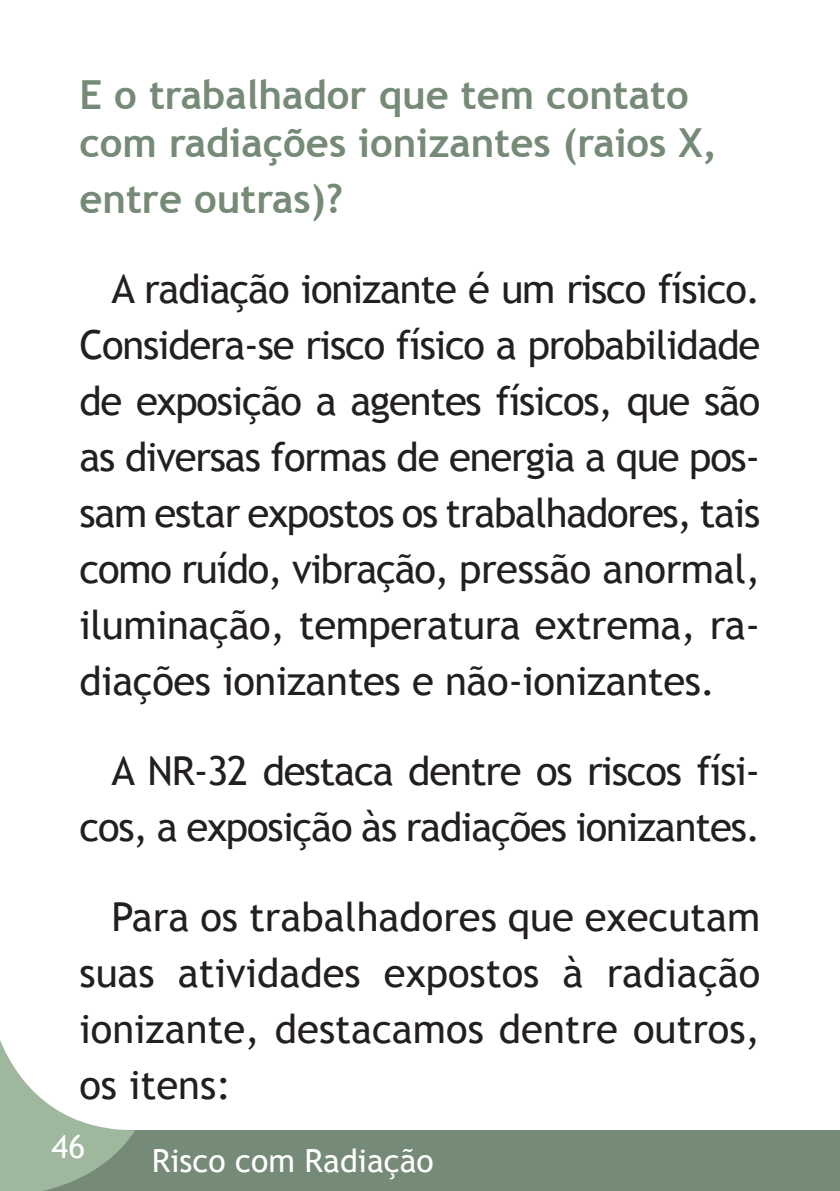
<style>
.page{position:relative;width:840px;height:1191px;background:#fff}
.page>*{position:absolute;margin:0;border:0;box-sizing:border-box;transform-origin:0 0}
.t1{font:40px/56px "Trebuchet MS";letter-spacing:-.01em;color:#231f20;text-align:justify}
.t2{font:700 40px/48px "Trebuchet MS";color:#758a77}
.t3{font:40px/56px "Trebuchet MS";letter-spacing:-.03em;color:#231f20;text-align:right}
.t4{font:32px "Trebuchet MS";color:#fff}
</style>
<div class="page">
<div style="left:0;top:1130px;width:839px;height:61px;background:#758a77"></div>
<svg style="left:0;top:1040px;width:135px;height:151px"></svg>
<p class="t2" style="left:79px;top:71px;width:639px">E o trabalhador que tem contato com radiações ionizantes (raios X,</p>
<p class="t2" style="left:79px;top:175px;width:265px">entre outras)?</p>
<p class="t1" style="left:79px;top:261px;width:682px;text-indent:32px">A radiação ionizante é um risco físico.<br>Considera-se risco físico a probabilidade de exposição a agentes físicos, que são as diversas formas de energia a que pos&shy;sam estar expostos os trabalhadores, tais como ruído, vibração, pressão anormal, iluminação, temperatura extrema, ra&shy;diações ionizantes e não-ionizantes.</p>
<p class="t3" style="left:79px;top:743px;width:682px">A NR-32 destaca dentre os riscos físi&shy;cos, a exposição às radiações ionizantes.</p>
<p class="t1" style="left:79px;top:889px;width:682px;text-indent:32px">Para os trabalhadores que executam suas atividades expostos à radiação ionizante, destacamos dentre outros, os itens:</p>
<p class="t4" style="left:51px;top:1127px;width:35px">46</p>
<p class="t4" style="left:152px;top:1142px;width:283px">Risco com Radiação</p>
</div>
